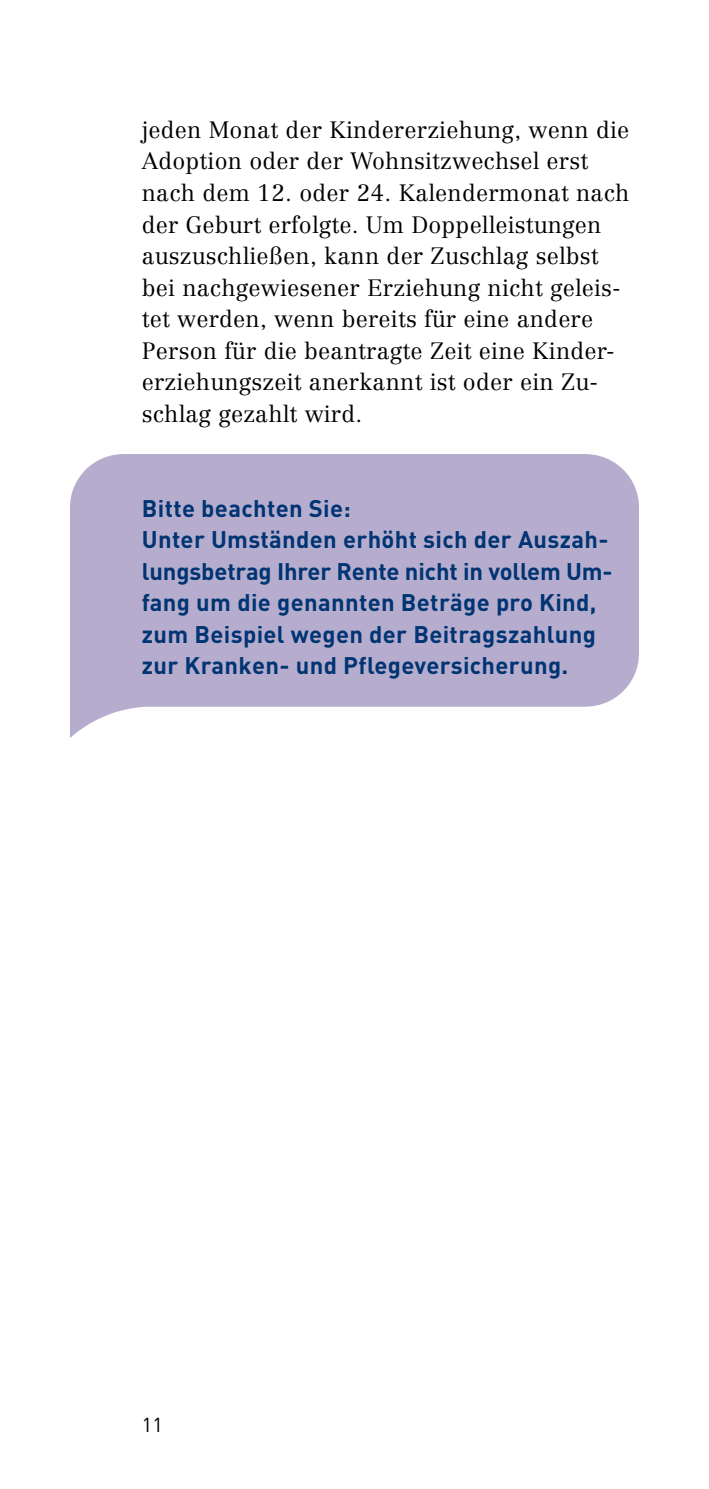
<style>
.page{position:relative;width:709px;height:1489px;background:#fff}
.page>*{position:absolute;margin:0;border:0;box-sizing:border-box;transform-origin:0 0}
.t1{font:700 23.75px/31.5px "DIN";letter-spacing:.015em;color:#003472}
.t2{font:300 23.25px/31.5px "Centennial";letter-spacing:.01em;color:#000}
.t3{font:20px "DIN";color:#000}
</style>
<div class="page">
<p class="t2" style="left:142px;top:114px;width:489px">jeden Monat der Kindererziehung, wenn die Adoption oder der Wohnsitzwechsel erst nach dem 12. oder 24. Kalendermonat nach der Geburt erfolgte. Um Doppelleistungen auszuschließen, kann der Zuschlag selbst bei nachgewiesener Erziehung nicht geleis&shy;tet werden, wenn bereits für eine andere Person für die beantragte Zeit eine Kinder&shy;erziehungszeit anerkannt ist oder ein Zu&shy;schlag gezahlt wird.</p>
<h3 class="t1" style="left:142px;top:491px;width:210px">Bitte beachten Sie:</h3>
<p class="t1" style="left:142px;top:522px;width:472px">Unter Umständen erhöht sich der Auszah&shy;lungsbetrag Ihrer Rente nicht in vollem Um&shy;fang um die genannten Beträge pro Kind, zum Beispiel wegen der Beitragszahlung zur Kranken- und Pflegeversicherung.</p>
<p class="t3" style="left:142px;top:1411px;width:23px">11</p>
</div>
